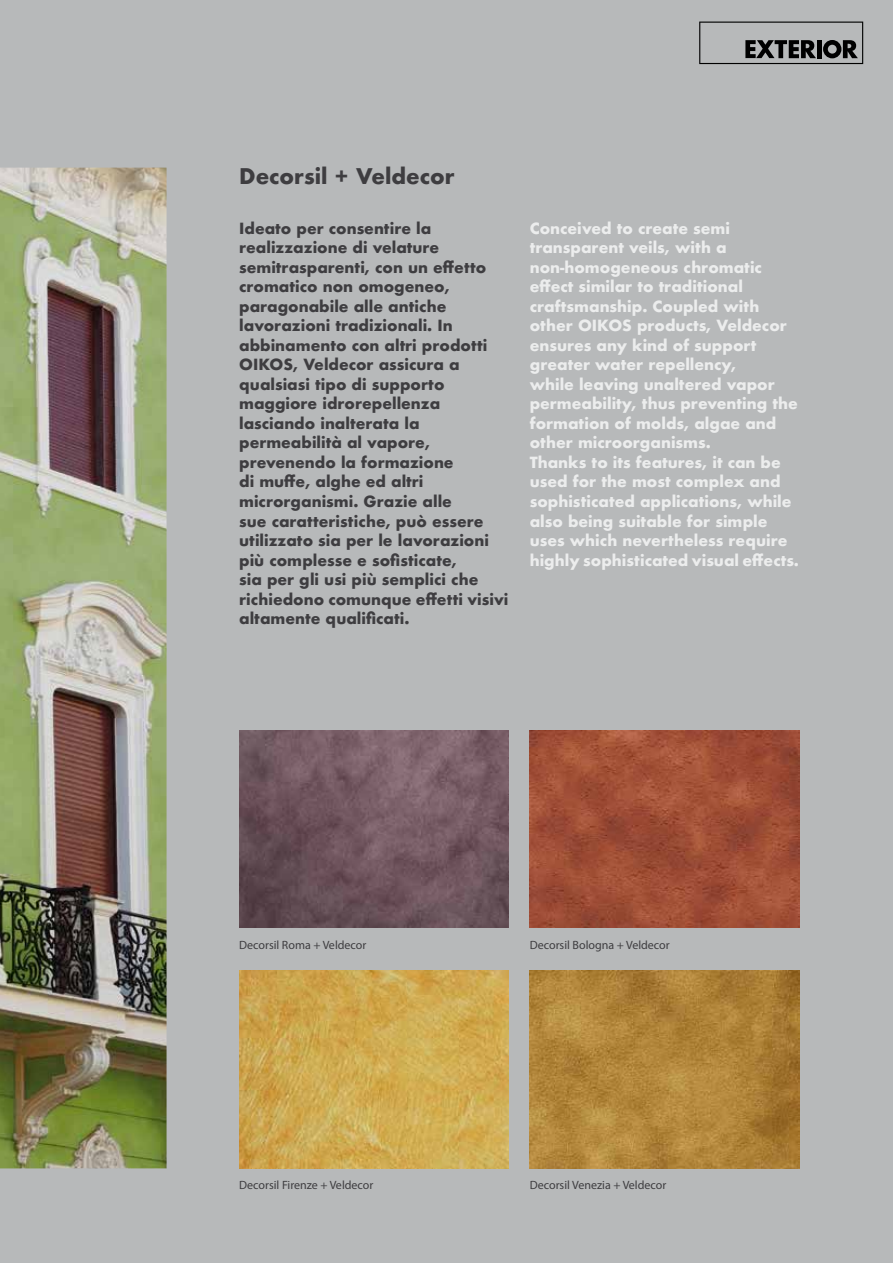
<style>
.page{position:relative;width:893px;height:1263px;background:#b7b9ba}
.page>*{position:absolute;margin:0;border:0;box-sizing:border-box;transform-origin:0 0}
.t1{font:700 21px "Futura";color:#3e3d40}
.t2{font:700 15px/19.5px "Futura";color:#3e3d40}
.t3{font:700 15px/19.5px "Futura";color:#eceded}
.t4{font:12px "Myriad Pro";color:#3e3d40}
</style>
<div class="page">
<img style="left:0;top:168px;width:167px;height:1000px">
<img style="left:530px;top:971px;width:269px;height:197px">
<img style="left:530px;top:730px;width:269px;height:198px">
<img style="left:239px;top:730px;width:269px;height:198px">
<img style="left:239px;top:971px;width:269px;height:197px">
<svg style="left:699px;top:22px;width:164px;height:42px"></svg>
<h1 class="t1" style="left:239px;top:161px;width:217px">Decorsil + Veldecor</h1>
<p class="t2" style="left:239px;top:219px;width:271px">Ideato per consentire la realizzazione di velature semitrasparenti, con un effetto cromatico non omogeneo, paragonabile alle antiche lavorazioni tradizionali. In abbinamento con altri prodotti<br>OIKOS, Veldecor assicura a qualsiasi tipo di supporto maggiore idrorepellenza lasciando inalterata la permeabilità al vapore, prevenendo la formazione<br>di muffe, alghe ed altri microrganismi. Grazie alle<br>sue caratteristiche, può essere utilizzato sia per le lavorazioni più complesse e sofisticate,<br>sia per gli usi più semplici che richiedono comunque effetti visivi altamente qualificati.</p>
<p class="t3" style="left:530px;top:219px;width:271px">Conceived to create semi transparent veils, with a non-homogeneous chromatic effect similar to traditional craftsmanship. Coupled with other OIKOS products, Veldecor ensures any kind of support greater water repellency,<br>while leaving unaltered vapor permeability, thus preventing the formation of molds, algae and other microorganisms.<br>Thanks to its features, it can be used for the most complex and sophisticated applications, while also being suitable for simple uses which nevertheless require highly sophisticated visual effects.</p>
<p class="t4" style="left:239px;top:937px;width:129px">Decorsil Roma + Veldecor</p>
<p class="t4" style="left:530px;top:937px;width:141px">Decorsil Bologna + Veldecor</p>
<p class="t4" style="left:239px;top:1178px;width:136px">Decorsil Firenze + Veldecor</p>
<p class="t4" style="left:530px;top:1178px;width:138px">Decorsil Venezia + Veldecor</p>
</div>
